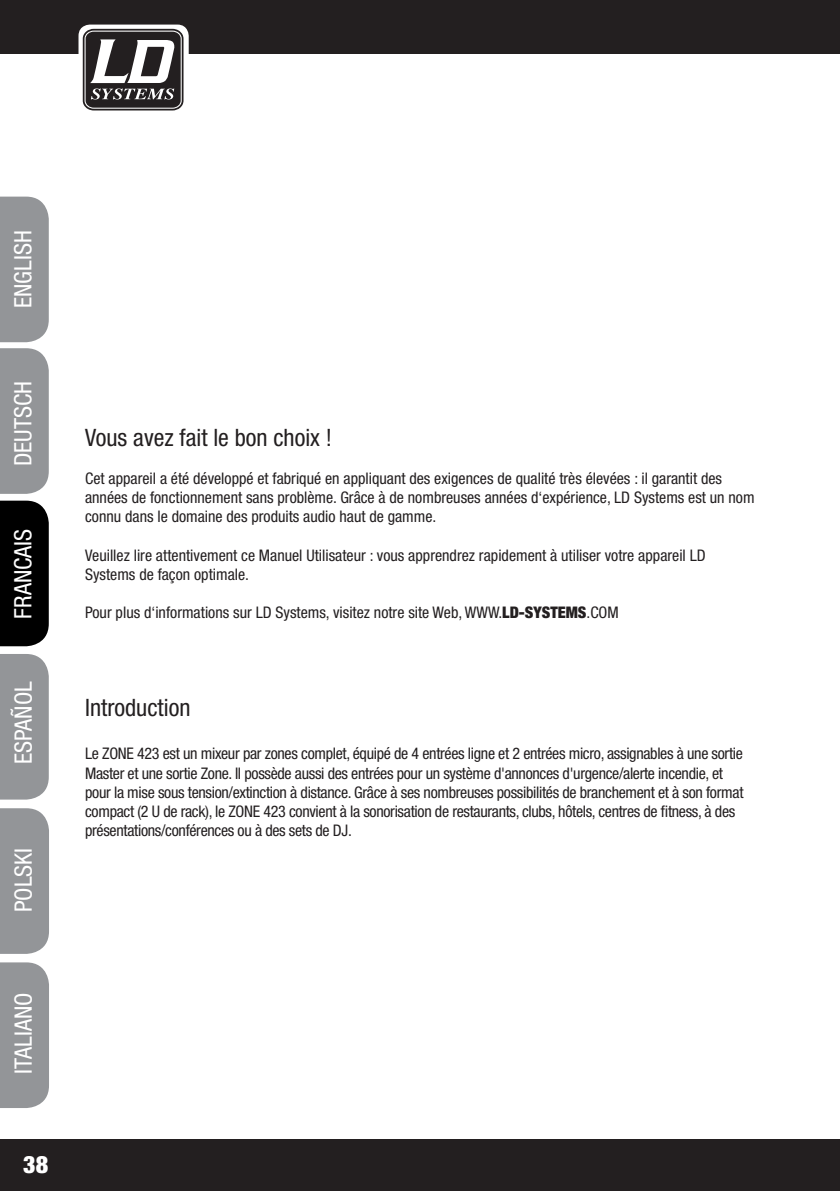
<style>
.page{position:relative;width:840px;height:1191px;background:#fff}
.page>*{position:absolute;margin:0;border:0;box-sizing:border-box;transform-origin:0 0}
.t1{font:condensed 24px "Helvetica Neue LT Std";color:#fff}
.t2{font:condensed 24px "Helvetica Neue LT Pro";color:#231f20}
.t3{font:900 condensed 24px "Helvetica Neue LT Std";color:#fff}
.t4{font:condensed 16px/19.2px "Helvetica Neue LT Pro";letter-spacing:-.01em;color:#231f20}
.s1{font-weight:900}
</style>
<div class="page">
<div style="left:0;top:1138px;width:839px;height:53px;background:#231f20"></div>
<div style="left:0;top:0;width:839px;height:54px;background:#231f20"></div>
<svg style="left:78px;top:25px;width:111px;height:91px"></svg>
<svg style="left:83px;top:29px;width:100px;height:81px"></svg>
<div style="left:0;top:348px;width:49px;height:146px;background:#939598"></div>
<div style="left:0;top:197px;width:49px;height:145px;background:#939598"></div>
<div style="left:0;top:654px;width:49px;height:145px;background:#939598"></div>
<div style="left:0;top:500px;width:49px;height:146px;background:#000"></div>
<div style="left:0;top:808px;width:49px;height:146px;background:#939598"></div>
<div style="left:0;top:962px;width:49px;height:146px;background:#939598"></div>
<h1 class="t1" style="left:9px;top:308px;width:79px;rotate:-90deg">ENGLISH</h1>
<h1 class="t1" style="left:9px;top:466px;width:87px;rotate:-90deg">DEUTSCH</h1>
<h1 class="t1" style="left:9px;top:618px;width:91px;rotate:-90deg">FRANCAIS</h1>
<h1 class="t1" style="left:9px;top:764px;width:83px;rotate:-90deg">español</h1>
<h1 class="t1" style="left:9px;top:905px;width:91px;rotate:-90deg">FRANCAIS</h1>
<h1 class="t1" style="left:9px;top:912px;width:66px;rotate:-90deg">POLSKI</h1>
<h1 class="t1" style="left:9px;top:1078px;width:91px;rotate:-90deg">FRANCAIS</h1>
<h1 class="t1" style="left:9px;top:1073px;width:80px;rotate:-90deg">ITALIANO</h1>
<h1 class="t3" style="left:23px;top:1149px;width:26px">38</h1>
<h1 class="t2" style="left:85px;top:423px;width:248px">Vous avez fait le bon choix !</h1>
<p class="t4" style="left:85px;top:468px;width:670px">Cet appareil a été développé et fabriqué en appliquant des exigences de qualité très élevées : il garantit des années de fonctionnement sans problème. Grâce à de nombreuses années d‘expérience, LD Systems est un nom connu dans le domaine des produits audio haut de gamme.</p>
<p class="t4" style="left:85px;top:545px;width:621px">Veuillez lire attentivement ce Manuel Utilisateur : vous apprendrez rapidement à utiliser votre appareil LD<br>Systems de façon optimale.</p>
<p class="t4" style="left:85px;top:603px;width:535px">Pour plus d‘informations sur LD Systems, visitez notre site Web, WWW.<span class="s1">LD-SYSTEMS</span>.COM</p>
<h1 class="t2" style="left:85px;top:693px;width:107px">Introduction</h1>
<p class="t4" style="left:85px;top:744px;width:659px">Le ZONE 423 est un mixeur par zones complet, équipé de 4 entrées ligne et 2 entrées micro, assignables à une sortie Master et une sortie Zone. Il possède aussi des entrées pour un système d'annonces d'urgence/alerte incendie, et pour la mise sous tension/extinction à distance. Grâce à ses nombreuses possibilités de branchement et à son format compact (2 U de rack), le ZONE 423 convient à la sonorisation de restaurants, clubs, hôtels, centres de fitness, à des présentations/conférences ou à des sets de DJ.</p>
</div>
